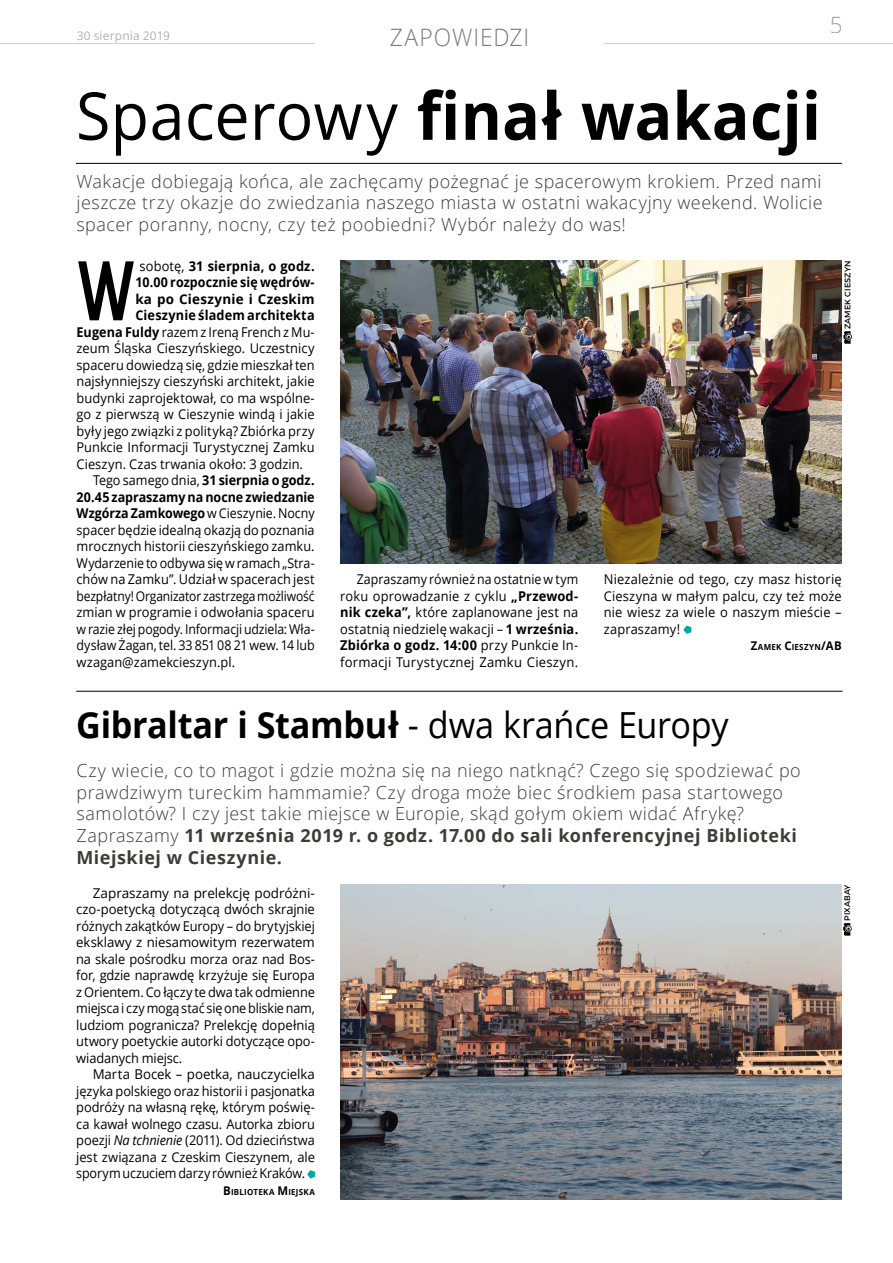
<style>
.page{position:relative;width:893px;height:1263px;background:#fff}
.page>*{position:absolute;margin:0;border:0;box-sizing:border-box;transform-origin:0 0}
.t1{font:84.15px "advent Bd 2";color:#000;scale:.95 1}
.t2{font:700 66px "Open Sans";letter-spacing:.005em;color:#000;scale:.95 1}
.t3{font:700 36px "Open Sans";letter-spacing:-.01em;color:#000;scale:.95 1}
.t4{font:300 24px "Open Sans";letter-spacing:.04em;color:#7c7b7b;scale:.95 1}
.t5{font:300 22.5px "Open Sans";color:#9d9d9c}
.t6{font:300 18px/21.6px "Open Sans";letter-spacing:.025em;color:#3c3c3b;text-align:justify}
.t7{font:13.5px/16.5px "Open Sans";color:#000;text-align:justify}
.t8{font:13.5px "Open Sans";color:#000;scale:.95 1}
.t9{font:13.5px/16.5px "Open Sans";color:#000;text-align:justify;scale:.92 1}
.t10{font:13.5px/16.5px "Open Sans";color:#000;text-align:justify;scale:.96 1}
.t11{font:13.5px "Open Sans";color:#000;scale:.94 1}
.t12{font:700 13.5px "Open Sans";letter-spacing:.005em;color:#000;scale:.93 1}
.t13{font:700 13.5px "Open Sans";letter-spacing:.005em;color:#000;scale:.94 1}
.t14{font:13.5px "Open Sans";color:#000;scale:.9 1}
.t15{font:13.5px "Open Sans";color:#000;scale:.91 1}
.t16{font:13.5px "Open Sans";color:#000;scale:.93 1}
.t17{font:700 13.5px "Open Sans";letter-spacing:.005em;color:#000;scale:.92 1}
.t18{font:700 13.5px "Open Sans";letter-spacing:.005em;color:#000;scale:.95 1}
.t19{font:700 13.5px "Open Sans";letter-spacing:.005em;color:#000}
.t20{font:12px "Open Sans";letter-spacing:.015em;color:#b3b2b2}
.t21{font:700 8.4px "Open Sans";letter-spacing:.03em;color:#000;scale:.95 1}
.t22{font:8.1px "Montserrat";letter-spacing:.01em;color:#000}
.s1{font-weight:400}
.s2{font-weight:700}
.s3{font-size:12px}
.s4{font-style:italic}
</style>
<div class="page">
<hr style="left:604px;top:43px;width:289px;height:1px;background:#d0d0d0">
<hr style="left:0;top:43px;width:315px;height:1px;background:#d0d0d0">
<svg style="left:843px;top:331px;width:9px;height:13px"></svg>
<svg style="left:843px;top:923px;width:9px;height:12px"></svg>
<hr style="left:76px;top:163px;width:766px;height:1px;background:#000">
<img style="left:340px;top:261px;width:502px;height:302px">
<svg style="left:307px;top:1170px;width:8px;height:8px"></svg>
<hr style="left:76px;top:691px;width:766px;height:1px;background:#000">
<img style="left:340px;top:884px;width:502px;height:315px">
<svg style="left:683px;top:626px;width:8px;height:8px"></svg>
<p class="t20" style="left:77px;top:27px;width:95px">30 sierpnia 2019</p>
<h3 class="t4" style="left:389px;top:21px;width:149px">ZAPOWIEDZI</h3>
<h3 class="t5" style="left:829px;top:9px;width:14px">5</h3>
<h2 class="t2" style="left:76px;top:69px;width:786px"><span class="s1">Spacerowy</span> finał wakacji</h2>
<h3 class="t6" style="left:77px;top:170px;width:748px">Wakacje dobiegają końca, ale zachęcamy pożegnać je spacerowym krokiem. Przed nami jeszcze trzy okazje do zwiedzania naszego miasta w ostatni wakacyjny weekend. Wolicie spacer poranny, nocny, czy też poobiedni? Wybór należy do was!</h3>
<h1 class="t1" style="left:77px;top:239px;width:63px">W</h1>
<p class="t18" style="left:139px;top:256px;width:186px"><span class="s1">sobotę,</span> 31 sierpnia, o godz.</p>
<p class="t12" style="left:135px;top:273px;width:194px">10.00 rozpocznie się wędrów-</p>
<p class="t19" style="left:135px;top:289px;width:181px">ka po Cieszynie i Czeskim</p>
<p class="t13" style="left:135px;top:306px;width:192px">Cieszynie śladem architekta</p>
<p class="t16" style="left:77px;top:323px;width:258px"><span class="s2">Eugena Fuldy</span> razem z Ireną French z Mu-</p>
<p class="t10" style="left:77px;top:340px;width:250px">zeum Śląska Cieszyńskiego. Uczestnicy</p>
<p class="t8" style="left:77px;top:356px;width:252px">spaceru dowiedzą się, gdzie mieszkał ten</p>
<p class="t8" style="left:77px;top:372px;width:252px">najsłynniejszy cieszyński architekt, jakie</p>
<p class="t8" style="left:77px;top:389px;width:252px">budynki zaprojektował, co ma wspólne-</p>
<p class="t8" style="left:77px;top:405px;width:252px">go z pierwszą w Cieszynie windą i jakie</p>
<p class="t8" style="left:77px;top:422px;width:252px">były jego związki z polityką? Zbiórka przy</p>
<p class="t8" style="left:77px;top:438px;width:252px">Punkcie Informacji Turystycznej Zamku</p>
<p class="t8" style="left:77px;top:455px;width:240px">Cieszyn. Czas trwania około: 3 godzin.</p>
<p class="t13" style="left:93px;top:471px;width:237px"><span class="s1">Tego samego dnia,</span> 31 sierpnia o godz.</p>
<p class="t12" style="left:77px;top:487px;width:258px">20.45 zapraszamy na nocne zwiedzanie</p>
<p class="t17" style="left:77px;top:504px;width:260px">Wzgórza Zamkowego <span class="s1">w Cieszynie. Nocny</span></p>
<p class="t11" style="left:77px;top:521px;width:255px">spacer będzie idealną okazją do poznania</p>
<p class="t11" style="left:77px;top:537px;width:255px">mrocznych historii cieszyńskiego zamku.</p>
<p class="t9" style="left:77px;top:554px;width:260px">Wydarzenie to odbywa się w ramach „Stra-</p>
<p class="t8" style="left:77px;top:570px;width:252px">chów na Zamku”. Udział w spacerach jest</p>
<p class="t14" style="left:77px;top:587px;width:266px">bezpłatny! Organizator zastrzega możliwość</p>
<p class="t8" style="left:77px;top:603px;width:252px">zmian w programie i odwołania spaceru</p>
<p class="t15" style="left:77px;top:620px;width:263px">w razie złej pogody. Informacji udziela: Wła-</p>
<p class="t9" style="left:77px;top:637px;width:260px">dysław Żagan, tel. 33 851 08 21 wew. 14 lub</p>
<p class="t8" style="left:77px;top:653px;width:168px">wzagan@zamekcieszyn.pl.</p>
<p class="t22" style="left:843px;top:329px;width:70px;rotate:-90deg">ZAMEK CIESZYN</p>
<p class="t9" style="left:340px;top:571px;width:260px;text-indent:17px">Zapraszamy również na ostatnie w tym roku oprowadzanie z cyklu <span class="s2">„Przewod&shy;nik czeka”,</span> które zaplanowane jest na ostatnią niedzielę wakacji – <span class="s2">1 września.<br>Zbiórka o godz. 14:00</span> przy Punkcie In&shy;formacji Turystycznej Zamku Cieszyn.</p>
<p class="t10" style="left:604px;top:571px;width:249px">Niezależnie od tego, czy masz historię Cieszyna w małym palcu, czy też może nie wiesz za wiele o naszym mieście – zapraszamy!</p>
<p class="t21" style="left:751px;top:641px;width:97px"><span class="s3">Z</span>AM EK <span class="s3">C</span>IESZYN<span class="s3">/AB</span></p>
<h3 class="t3" style="left:76px;top:700px;width:688px">Gibraltar i Stambuł <span class="s1">- dwa krańce Europy</span></h3>
<p class="t6" style="left:77px;top:759px;width:726px;text-align:left">Czy wiecie, co to magot i gdzie można się na niego natknąć? Czego się spodziewać po prawdziwym tureckim hammamie? Czy droga może biec środkiem pasa startowego samolotów? I czy jest takie miejsce w Europie, skąd gołym okiem widać Afrykę?<br>Zapraszamy <span class="s2">11 września 2019 r. o godz. 17.00 do sali konferencyjnej Biblioteki Miejskiej w Cieszynie.</span></p>
<p class="t7" style="left:76px;top:884px;width:240px;text-indent:16px">Zapraszamy na prelekcję podróżni&shy;czo-poetycką dotyczącą dwóch skrajnie różnych zakątków Europy – do brytyjskiej eksklawy z niesamowitym rezerwatem na skale pośrodku morza oraz nad Bos&shy;for, gdzie naprawdę krzyżuje się Europa z Orientem. Co łączy te dwa tak odmienne miejsca i czy mogą stać się one bliskie nam, ludziom pogranicza? Prelekcję dopełnią utwory poetyckie autorki dotyczące opo&shy;wiadanych miejsc.</p>
<p class="t7" style="left:76px;top:1066px;width:240px;text-indent:16px">Marta Bocek – poetka, nauczycielka języka polskiego oraz historii i pasjonatka podróży na własną rękę, którym poświę&shy;ca kawał wolnego czasu. Autorka zbioru poezji <span class="s4">Na tchnienie</span> (2011). Od dzieciństwa jest związana z Czeskim Cieszynem, ale sporym uczuciem darzy również Kraków.</p>
<p class="t21" style="left:223px;top:1186px;width:98px"><span class="s3">B</span>IBLIOTEKA <span class="s3">M</span>IEJSKA</p>
<p class="t22" style="left:842px;top:921px;width:38px;rotate:-90deg">PIXABAY</p>
</div>
